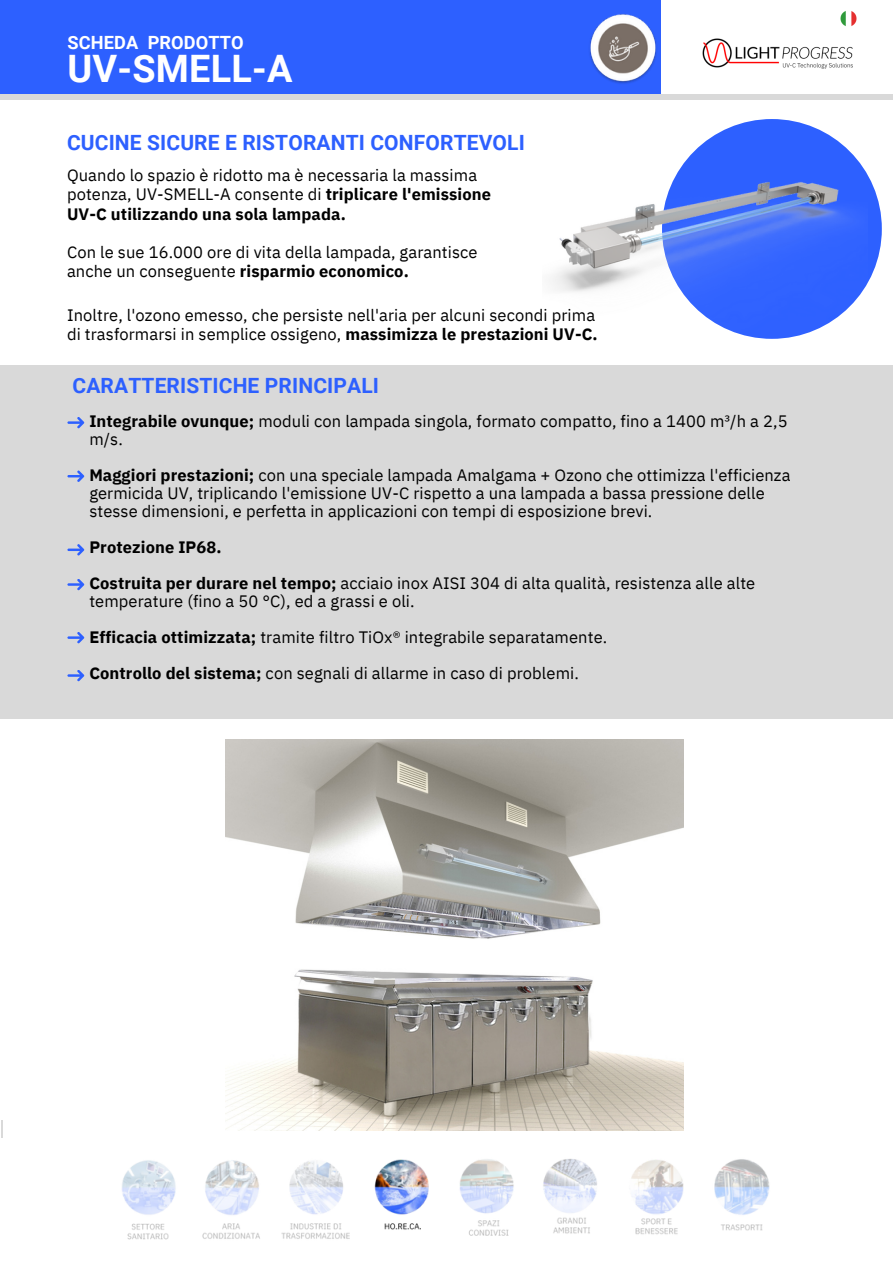
<style>
.page{position:relative;width:893px;height:1264px;background:#fff}
.page>*{position:absolute;margin:0;border:0;box-sizing:border-box;transform-origin:0 0}
.t1{font:700 37.8px "Roboto";letter-spacing:.005em;color:#fff}
.t2{font:700 21px "Roboto";letter-spacing:.005em;color:#2d60ff}
.t3{font:700 18.15px "Roboto";letter-spacing:.005em;color:#fff}
.t4{font:16.5px/18px "IBM Plex Sans";letter-spacing:.005em;color:#000}
.t5{font:700 16.5px "IBM Plex Sans";letter-spacing:.005em;color:#000}
.s1{font-weight:700}
</style>
<div class="page">
<svg style="left:1px;top:1120px;width:2px;height:18px"></svg>
<div style="left:662px;top:119px;width:219px;height:220px;background:#2d60ff;border-radius:50%"></div>
<div style="left:0;top:0;width:660px;height:96px;background:#2d60ff"></div>
<div style="left:0;top:94px;width:892px;height:6px;background:#d9d9d9"></div>
<img style="left:840px;top:11px;width:16px;height:15px">
<div style="left:0;top:365px;width:892px;height:353px;background:#d9d9d9"></div>
<svg style="left:67px;top:417px;width:17px;height:11px"></svg>
<svg style="left:67px;top:470px;width:17px;height:12px"></svg>
<svg style="left:67px;top:544px;width:17px;height:11px"></svg>
<svg style="left:67px;top:579px;width:17px;height:11px"></svg>
<svg style="left:67px;top:632px;width:17px;height:11px"></svg>
<svg style="left:67px;top:670px;width:17px;height:11px"></svg>
<img style="left:702px;top:38px;width:151px;height:31px">
<img style="left:225px;top:739px;width:458px;height:391px">
<img style="left:552px;top:119px;width:315px;height:220px">
<img style="left:589px;top:14px;width:68px;height:70px">
<img style="left:374px;top:1159px;width:55px;height:71px">
<svg style="left:122px;top:1160px;width:228px;height:80px"></svg>
<svg style="left:459px;top:1159px;width:311px;height:77px"></svg>
<p class="t3" style="left:67px;top:32px;width:178px">SCHEDA PRODOTTO</p>
<p class="t1" style="left:67px;top:47px;width:226px">UV-SMELL-A</p>
<p class="t2" style="left:67px;top:130px;width:459px">CUCINE SICURE E RISTORANTI CONFORTEVOLI</p>
<p class="t4" style="left:67px;top:165px;width:425px;line-height:19.2px">Quando lo spazio è ridotto ma è necessaria la massima potenza, UV-SMELL-A consente di <span class="s1">triplicare l'emissione<br>UV-C utilizzando una sola lampada.</span></p>
<p class="t4" style="left:67px;top:242px;width:412px;line-height:19.2px">Con le sue 16.000 ore di vita della lampada, garantisce anche un conseguente <span class="s1">risparmio economico.</span></p>
<p class="t4" style="left:67px;top:305px;width:532px;line-height:19.2px">Inoltre, l'ozono emesso, che persiste nell'aria per alcuni secondi prima di trasformarsi in semplice ossigeno, <span class="s1">massimizza le prestazioni UV-C.</span></p>
<p class="t2" style="left:72px;top:373px;width:308px">CARATTERISTICHE PRINCIPALI</p>
<p class="t4" style="left:89px;top:412px;width:699px"><span class="s1">Integrabile ovunque;</span> moduli con lampada singola, formato compatto, fino a 1400 m³/h a 2,5 m/s.</p>
<p class="t4" style="left:89px;top:466px;width:702px"><span class="s1">Maggiori prestazioni;</span> con una speciale lampada Amalgama + Ozono che ottimizza l'efficienza germicida UV, triplicando l'emissione UV-C rispetto a una lampada a bassa pressione delle stesse dimensioni, e perfetta in applicazioni con tempi di esposizione brevi.</p>
<p class="t5" style="left:89px;top:536px;width:134px">Protezione IP68.</p>
<p class="t4" style="left:89px;top:574px;width:667px"><span class="s1">Costruita per durare nel tempo;</span> acciaio inox AISI 304 di alta qualità, resistenza alle alte temperature (fino a 50 °C), ed a grassi e oli.</p>
<h1 class="t4" style="left:89px;top:628px;width:519px"><span class="s1">Efficacia ottimizzata;</span> tramite filtro TiOx® integrabile separatamente.</h1>
<p class="t4" style="left:89px;top:664px;width:491px"><span class="s1">Controllo del sistema;</span> con segnali di allarme in caso di problemi.</p>
</div>
